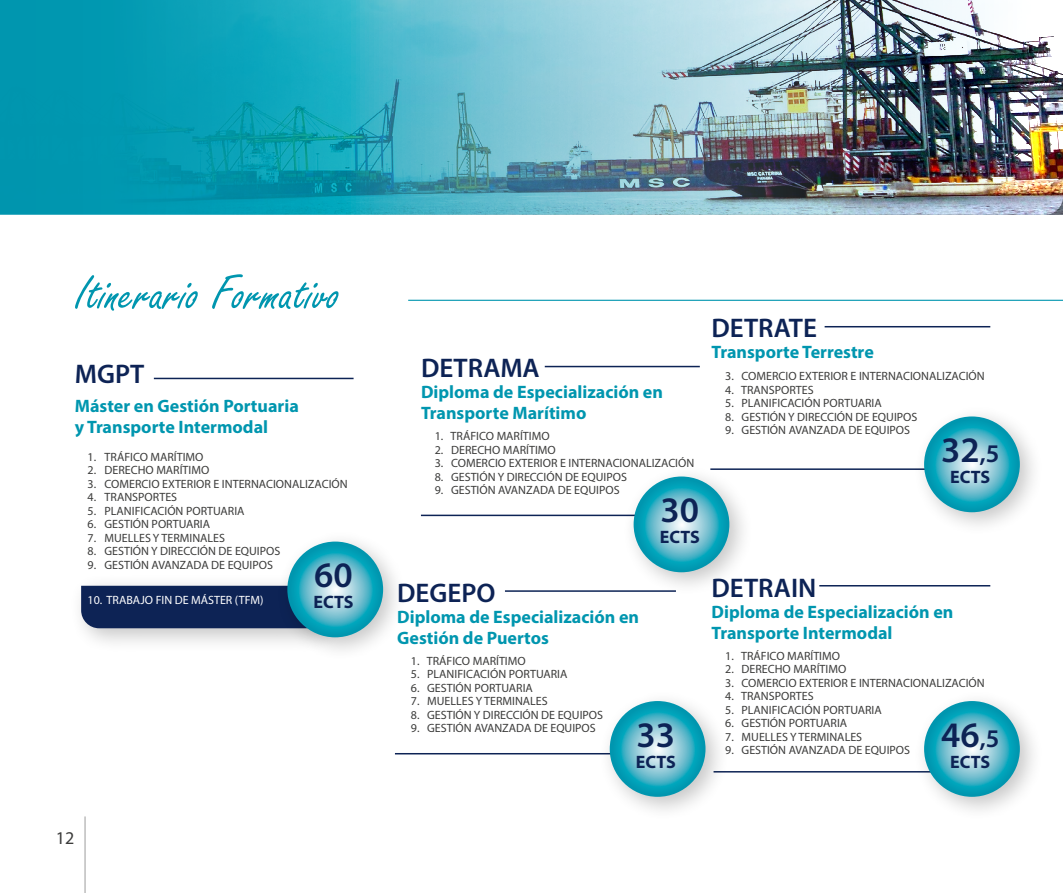
<style>
.page{position:relative;width:1063px;height:893px;background:#fff}
.page>*{position:absolute;margin:0;border:0;box-sizing:border-box;transform-origin:0 0}
.t1{font:52.5px "Freestyle Script";color:#0096af}
.t2{font:600 36px "Myriad Pro";color:#0d2355}
.t3{font:600 27px "Myriad Pro";color:#0d2355}
.t4{font:700 18px/21px "Myriad Pro";color:#0096af}
.t5{font:700 18px "Myriad Pro";color:#0d2355}
.t6{font:18px "Myriad Pro";color:#3c3c3b}
.t7{font:12px "Myriad Pro";color:#3c3c3b}
.t8{font:12px "Myriad Pro";color:#fff}
.s1{font-size:25.5px}
</style>
<div class="page">
<hr style="left:85px;top:816px;width:1px;height:77px;background:#9d9d9c">
<div style="left:68px;top:573px;width:280px;height:80px;background:#000;opacity:.23"></div>
<div style="left:81px;top:586px;width:194px;height:42px;background:#0d2355"></div>
<div style="left:275px;top:529px;width:132px;height:132px;background:#000;opacity:.23"></div>
<svg style="left:287px;top:542px;width:96px;height:95px;background:#4ab4c7"></svg>
<hr style="left:154px;top:378px;width:200px;height:1px;background:#0d2355">
<svg style="left:420px;top:514px;width:201px;height:3px"></svg>
<div style="left:621px;top:464px;width:133px;height:132px;background:#000;opacity:.23"></div>
<svg style="left:634px;top:476px;width:95px;height:96px;background:#4bb5c7"></svg>
<hr style="left:545px;top:366px;width:155px;height:1px;background:#0d2355">
<svg style="left:709px;top:464px;width:203px;height:7px"></svg>
<div style="left:912px;top:404px;width:132px;height:132px;background:#000;opacity:.23"></div>
<svg style="left:924px;top:416px;width:96px;height:96px;background:#4bb5c7"></svg>
<hr style="left:825px;top:326px;width:165px;height:1px;background:#0d2355">
<svg style="left:730px;top:771px;width:182px;height:2px"></svg>
<div style="left:912px;top:689px;width:132px;height:132px;background:#000;opacity:.23"></div>
<svg style="left:924px;top:701px;width:96px;height:96px;background:#4bb5c7"></svg>
<hr style="left:819px;top:585px;width:171px;height:1px;background:#0d2355">
<hr style="left:408px;top:300px;width:655px;height:1px;background:#0096af">
<img style="left:0;top:0;width:1063px;height:215px">
<svg style="left:394px;top:753px;width:204px;height:2px"></svg>
<div style="left:598px;top:689px;width:132px;height:132px;background:#000;opacity:.23"></div>
<svg style="left:610px;top:701px;width:96px;height:96px;background:#4bb5c7"></svg>
<hr style="left:505px;top:590px;width:171px;height:2px;background:#0d2355">
<h1 class="t1" style="left:75px;top:265px;width:267px">Itinerario Formativo</h1>
<h3 class="t3" style="left:75px;top:357px;width:71px">MGPT</h3>
<h3 class="t4" style="left:75px;top:395px;width:226px">Máster en Gestión Portuaria y Transporte Intermodal</h3>
<p class="t7" style="left:88px;top:449px;width:118px">1. TRÁFICO MARÍTIMO</p>
<p class="t7" style="left:88px;top:463px;width:123px">2. DERECHO MARÍTIMO</p>
<p class="t7" style="left:88px;top:476px;width:262px">3. COMERCIO EXTERIOR E INTERNACIONALIZACIÓN</p>
<p class="t7" style="left:88px;top:490px;width:91px">4. TRANSPORTES</p>
<p class="t7" style="left:88px;top:503px;width:159px">5. PLANIFICACIÓN PORTUARIA</p>
<p class="t7" style="left:88px;top:517px;width:124px">6. GESTIÓN PORTUARIA</p>
<p class="t7" style="left:88px;top:530px;width:139px">7. MUELLES Y TERMINALES</p>
<p class="t7" style="left:88px;top:544px;width:194px">8. GESTIÓN Y DIRECCIÓN DE EQUIPOS</p>
<p class="t7" style="left:88px;top:557px;width:187px">9. GESTIÓN AVANZADA DE EQUIPOS</p>
<p class="t8" style="left:88px;top:592px;width:178px">10. TRABAJO FIN DE MÁSTER (TFM)</p>
<h2 class="t2" style="left:314px;top:552px;width:40px">60</h2>
<h3 class="t5" style="left:314px;top:590px;width:41px">ECTS</h3>
<h3 class="t6" style="left:56px;top:827px;width:20px">12</h3>
<h3 class="t3" style="left:421px;top:351px;width:120px">DETRAMA</h3>
<h3 class="t4" style="left:421px;top:381px;width:243px">Diploma de Especialización en<br>Transporte Marítimo</h3>
<p class="t7" style="left:435px;top:429px;width:116px">1. TRÁFICO MARÍTIMO</p>
<p class="t7" style="left:435px;top:442px;width:123px">2. DERECHO MARÍTIMO</p>
<p class="t7" style="left:435px;top:456px;width:261px">3. COMERCIO EXTERIOR E INTERNACIONALIZACIÓN</p>
<p class="t7" style="left:435px;top:469px;width:194px">8. GESTIÓN Y DIRECCIÓN DE EQUIPOS</p>
<p class="t7" style="left:435px;top:483px;width:186px">9. GESTIÓN AVANZADA DE EQUIPOS</p>
<h2 class="t2" style="left:660px;top:487px;width:40px">30</h2>
<h3 class="t5" style="left:660px;top:525px;width:41px">ECTS</h3>
<h3 class="t3" style="left:711px;top:311px;width:107px">DETRATE</h3>
<h3 class="t4" style="left:711px;top:341px;width:164px">Transporte Terrestre</h3>
<p class="t7" style="left:725px;top:369px;width:261px">3. COMERCIO EXTERIOR E INTERNACIONALIZACIÓN</p>
<p class="t7" style="left:725px;top:382px;width:90px">4. TRANSPORTES</p>
<p class="t7" style="left:725px;top:396px;width:158px">5. PLANIFICACIÓN PORTUARIA</p>
<p class="t7" style="left:725px;top:409px;width:194px">8. GESTIÓN Y DIRECCIÓN DE EQUIPOS</p>
<p class="t7" style="left:725px;top:423px;width:186px">9. GESTIÓN AVANZADA DE EQUIPOS</p>
<h2 class="t2" style="left:941px;top:427px;width:60px">32<span class="s1">,5</span></h2>
<h3 class="t5" style="left:950px;top:465px;width:41px">ECTS</h3>
<h3 class="t3" style="left:397px;top:576px;width:100px">DEGEPO</h3>
<h3 class="t4" style="left:397px;top:606px;width:243px">Diploma de Especialización en<br>Gestión de Puertos</h3>
<p class="t7" style="left:411px;top:653px;width:116px">1. TRÁFICO MARÍTIMO</p>
<p class="t7" style="left:411px;top:667px;width:158px">5. PLANIFICACIÓN PORTUARIA</p>
<p class="t7" style="left:411px;top:680px;width:123px">6. GESTIÓN PORTUARIA</p>
<p class="t7" style="left:411px;top:694px;width:138px">7. MUELLES Y TERMINALES</p>
<p class="t7" style="left:411px;top:707px;width:194px">8. GESTIÓN Y DIRECCIÓN DE EQUIPOS</p>
<p class="t7" style="left:411px;top:721px;width:186px">9. GESTIÓN AVANZADA DE EQUIPOS</p>
<h2 class="t2" style="left:637px;top:712px;width:40px">33</h2>
<h3 class="t5" style="left:636px;top:750px;width:41px">ECTS</h3>
<h3 class="t3" style="left:711px;top:570px;width:106px">DETRAIN</h3>
<h3 class="t4" style="left:711px;top:600px;width:243px">Diploma de Especialización en<br>Transporte Intermodal</h3>
<p class="t7" style="left:725px;top:648px;width:116px">1. TRÁFICO MARÍTIMO</p>
<p class="t7" style="left:725px;top:662px;width:123px">2. DERECHO MARÍTIMO</p>
<p class="t7" style="left:725px;top:675px;width:261px">3. COMERCIO EXTERIOR E INTERNACIONALIZACIÓN</p>
<p class="t7" style="left:725px;top:689px;width:90px">4. TRANSPORTES</p>
<p class="t7" style="left:725px;top:702px;width:158px">5. PLANIFICACIÓN PORTUARIA</p>
<p class="t7" style="left:725px;top:716px;width:123px">6. GESTIÓN PORTUARIA</p>
<p class="t7" style="left:725px;top:729px;width:138px">7. MUELLES Y TERMINALES</p>
<p class="t7" style="left:725px;top:743px;width:186px">9. GESTIÓN AVANZADA DE EQUIPOS</p>
<h2 class="t2" style="left:941px;top:712px;width:60px">46<span class="s1">,5</span></h2>
<h3 class="t5" style="left:950px;top:750px;width:41px">ECTS</h3>
</div>
